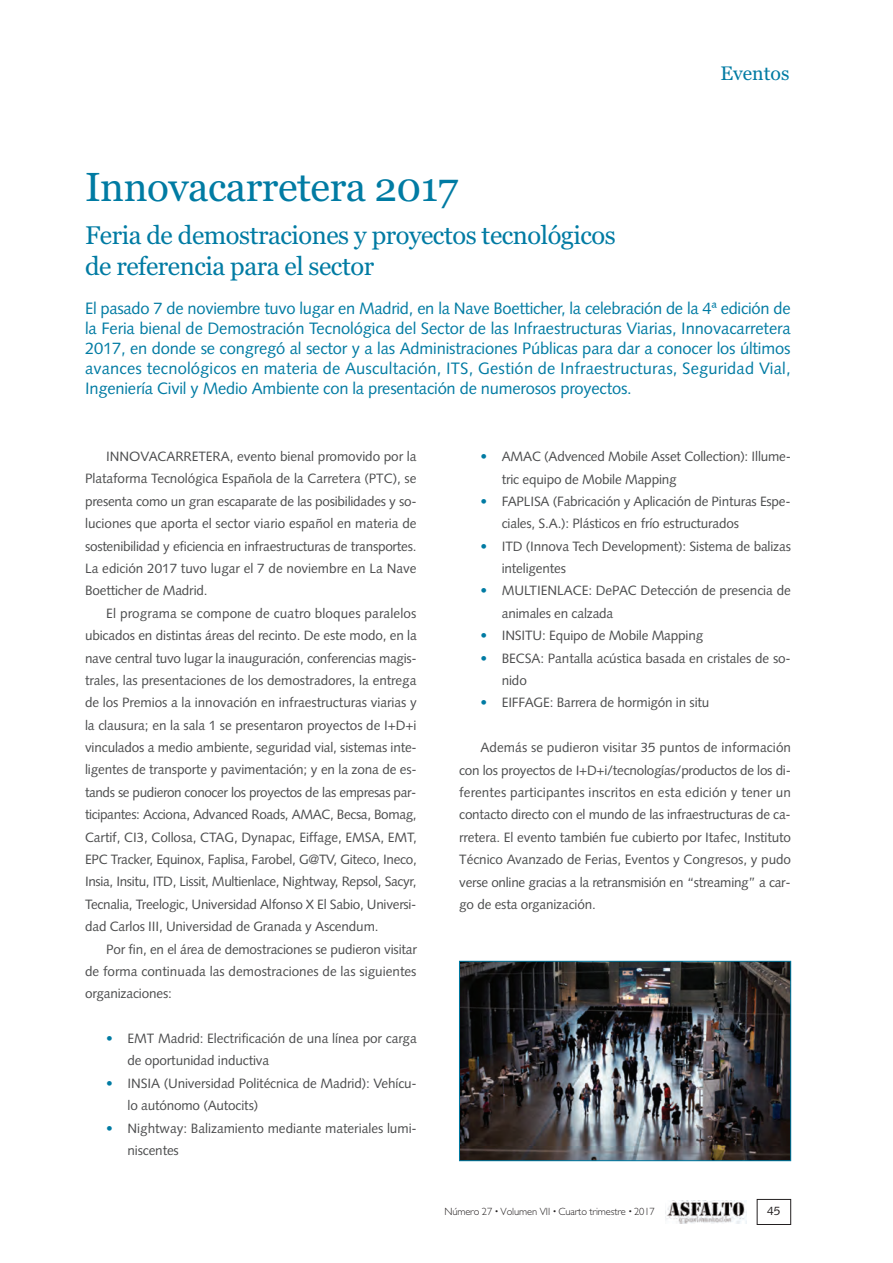
<style>
.page{position:relative;width:893px;height:1263px;background:#fff}
.page>*{position:absolute;margin:0;border:0;box-sizing:border-box;transform-origin:0 0}
.t1{font:40.5px "Georgia";letter-spacing:-.015em;color:#007ba3}
.t2{font:25.5px/30.6px "Georgia";letter-spacing:-.02em;color:#007ba3}
.t3{font:19.5px "Georgia";color:#007ba3}
.t4{font:16.5px/19.8px "Syntax";letter-spacing:-.01em;color:#007ba3;text-align:justify}
.t5{font:13.5px/22.4px "Syntax";letter-spacing:-.01em;color:#4b4c4d}
.t6{font:13.5px "Syntax";letter-spacing:-.03em;color:#4b4c4d}
.t7{font:13.5px "Syntax";letter-spacing:.01em;color:#4b4c4d}
.t8{font:12px "Syntax";color:#231f20}
.t9{font:300 10.5px "Gill Sans";letter-spacing:-.01em;color:#231f20}
.s1{color:#007ba3}
</style>
<div class="page">
<img style="left:665px;top:1201px;width:82px;height:22px">
<div style="left:757px;top:1199px;width:34px;height:26px;border:1px solid #231f20"></div>
<img style="left:461px;top:963px;width:328px;height:196px">
<div style="left:459px;top:961px;width:332px;height:200px;border:1px solid #007ba3"></div>
<p class="t1" style="left:85px;top:163px;width:375px">Innovacarretera 2017</p>
<p class="t2" style="left:85px;top:220px;width:532px">Feria de demostraciones y proyectos tecnológicos de referencia para el sector</p>
<p class="t3" style="left:720px;top:62px;width:71px">Eventos</p>
<p class="t4" style="left:85px;top:300px;width:707px">El pasado 7 de noviembre tuvo lugar en Madrid, en la Nave Boetticher, la celebración de la 4ª edición de la Feria bienal de Demostración Tecnológica del Sector de las Infraestructuras Viarias, Innovacarretera 2017, en donde se congregó al sector y a las Administraciones Públicas para dar a conocer los últimos avances tecnológicos en materia de Auscultación, ITS, Gestión de Infraestructuras, Seguridad Vial, Ingeniería Civil y Medio Ambiente con la presentación de numerosos proyectos.</p>
<p class="t5" style="left:106px;top:446px;width:312px">INNOVACARRETERA, evento bienal promovido por la</p>
<p class="t5" style="left:85px;top:469px;width:333px">Plataforma Tecnológica Española de la Carretera (PTC), se</p>
<p class="t5" style="left:85px;top:491px;width:333px">presenta como un gran escaparate de las posibilidades y so-</p>
<p class="t5" style="left:85px;top:514px;width:333px">luciones que aporta el sector viario español en materia de</p>
<p class="t5" style="left:85px;top:536px;width:333px">sostenibilidad y eficiencia en infraestructuras de transportes.</p>
<p class="t5" style="left:85px;top:558px;width:333px">La edición 2017 tuvo lugar el 7 de noviembre en La Nave</p>
<p class="t5" style="left:85px;top:581px;width:124px">Boetticher de Madrid.</p>
<p class="t7" style="left:106px;top:608px;width:312px">El programa se compone de cuatro bloques paralelos</p>
<p class="t5" style="left:85px;top:625px;width:333px">ubicados en distintas áreas del recinto. De este modo, en la</p>
<p class="t5" style="left:85px;top:648px;width:333px">nave central tuvo lugar la inauguración, conferencias magis-</p>
<p class="t5" style="left:85px;top:670px;width:333px">trales, las presentaciones de los demostradores, la entrega</p>
<p class="t5" style="left:85px;top:693px;width:333px">de los Premios a la innovación en infraestructuras viarias y</p>
<p class="t5" style="left:85px;top:715px;width:333px">la clausura; en la sala 1 se presentaron proyectos de I+D+i</p>
<p class="t5" style="left:85px;top:737px;width:333px">vinculados a medio ambiente, seguridad vial, sistemas inte-</p>
<p class="t5" style="left:85px;top:760px;width:333px">ligentes de transporte y pavimentación; y en la zona de es-</p>
<p class="t6" style="left:85px;top:787px;width:333px">tands se pudieron conocer los proyectos de las empresas par-</p>
<p class="t5" style="left:85px;top:805px;width:333px">ticipantes: Acciona, Advanced Roads, AMAC, Becsa, Bomag,</p>
<p class="t5" style="left:85px;top:827px;width:333px">Cartif, CI3, Collosa, CTAG, Dynapac, Eiffage, EMSA, EMT,</p>
<p class="t5" style="left:85px;top:849px;width:333px">EPC Tracker, Equinox, Faplisa, Farobel, G@TV, Giteco, Ineco,</p>
<p class="t5" style="left:85px;top:872px;width:333px">Insia, Insitu, ITD, Lissit, Multienlace, Nightway, Repsol, Sacyr,</p>
<p class="t5" style="left:85px;top:894px;width:333px">Tecnalia, Treelogic, Universidad Alfonso X El Sabio, Universi-</p>
<p class="t5" style="left:85px;top:916px;width:295px">dad Carlos III, Universidad de Granada y Ascendum.</p>
<p class="t5" style="left:106px;top:939px;width:312px">Por fin, en el área de demostraciones se pudieron visitar</p>
<p class="t5" style="left:85px;top:961px;width:333px">de forma continuada las demostraciones de las siguientes</p>
<p class="t5" style="left:85px;top:984px;width:88px">organizaciones:</p>
<p class="t5" style="left:128px;top:1028px;width:291px;text-indent:-21px"><span class="s1">•</span> EMT Madrid: Electrificación de una línea por carga de oportunidad inductiva</p>
<p class="t5" style="left:128px;top:1073px;width:291px;text-indent:-21px"><span class="s1">•</span> INSIA (Universidad Politécnica de Madrid): Vehícu&shy;lo autónomo (Autocits)</p>
<p class="t5" style="left:128px;top:1118px;width:291px;text-indent:-21px"><span class="s1">•</span> Nightway: Balizamiento mediante materiales lumi&shy;niscentes</p>
<p class="t5" style="left:502px;top:446px;width:291px;text-indent:-21px"><span class="s1">•</span> AMAC (Advenced Mobile Asset Collection): Illume&shy;tric equipo de Mobile Mapping</p>
<p class="t5" style="left:502px;top:491px;width:290px;text-indent:-21px"><span class="s1">•</span> FAPLISA (Fabricación y Aplicación de Pinturas Espe&shy;ciales, S.A.): Plásticos en frío estructurados</p>
<p class="t5" style="left:502px;top:536px;width:291px;text-indent:-21px"><span class="s1">•</span> ITD (Innova Tech Development): Sistema de balizas inteligentes</p>
<p class="t5" style="left:502px;top:581px;width:291px;text-indent:-21px"><span class="s1">•</span> MULTIENLACE: DePAC Detección de presencia de animales en calzada</p>
<p class="t5" style="left:480px;top:626px;width:224px"><span class="s1">•</span> INSITU: Equipo de Mobile Mapping</p>
<p class="t5" style="left:502px;top:648px;width:291px;text-indent:-21px"><span class="s1">•</span> BECSA: Pantalla acústica basada en cristales de so&shy;nido</p>
<p class="t5" style="left:480px;top:693px;width:230px"><span class="s1">•</span> EIFFAGE: Barrera de hormigón in situ</p>
<p class="t5" style="left:459px;top:737px;width:333px;text-align:justify;text-indent:21px">Además se pudieron visitar 35 puntos de información con los proyectos de I+D+i/tecnologías/productos de los di&shy;ferentes participantes inscritos en esta edición y tener un contacto directo con el mundo de las infraestructuras de ca&shy;rretera. El evento también fue cubierto por Itafec, Instituto Técnico Avanzado de Ferias, Eventos y Congresos, y pudo verse online gracias a la retransmisión en “streaming” a car&shy;go de esta organización.</p>
<p class="t9" style="left:444px;top:1205px;width:212px">Número 27 Volumen VII Cuarto trimestre 2017</p>
<p class="t8" style="left:767px;top:1206px;width:15px">45</p>
</div>
